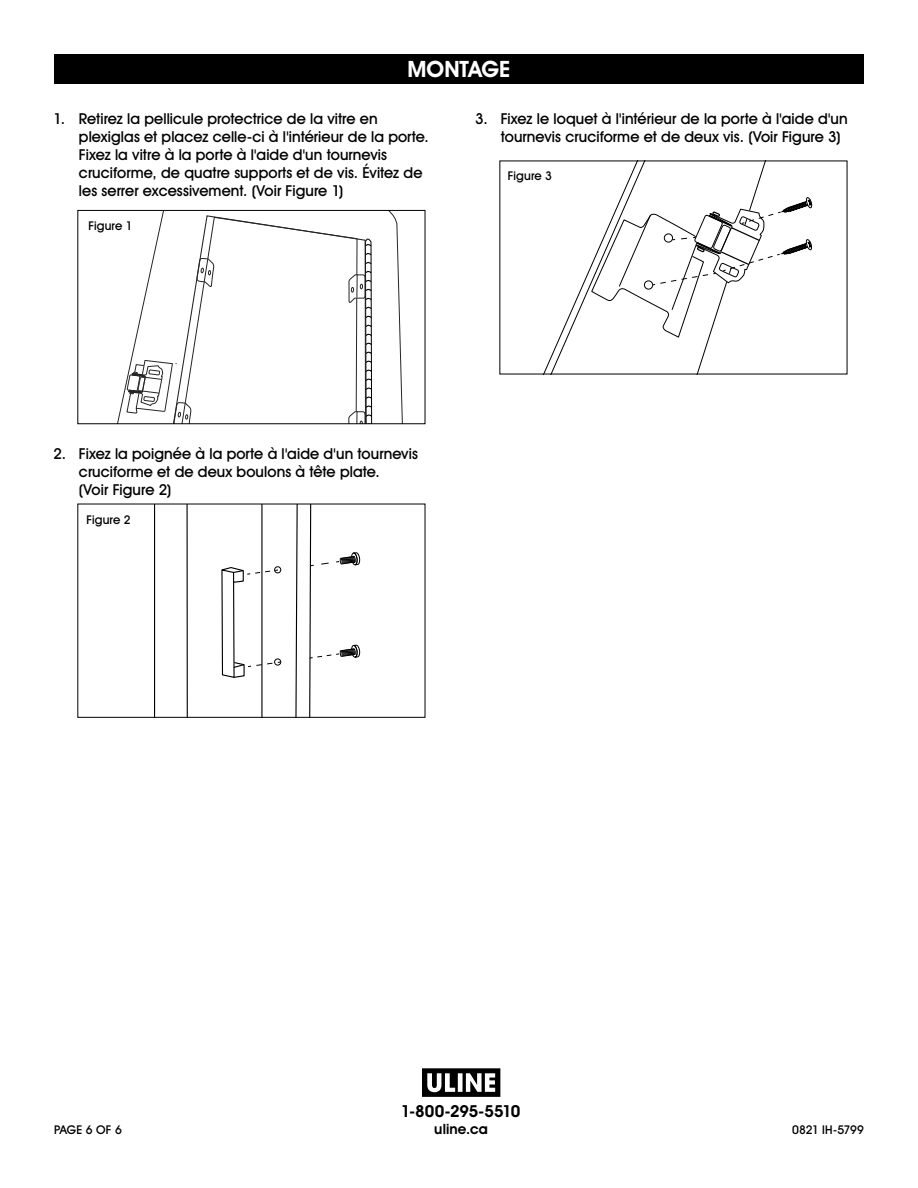
<style>
.page{position:relative;width:918px;height:1188px;background:#fff}
.page>*{position:absolute;margin:0;border:0;box-sizing:border-box;transform-origin:0 0}
.t1{font:700 22.5px "Uline Two Knine";color:#fff}
.t2{font:700 16.5px "Uline Two Knine";letter-spacing:-.015em;color:#000}
.t3{font:15px/18px "Uline Two Knine";letter-spacing:.005em;color:#000}
.t4{font:700 14.25px "Uline Two Knine";letter-spacing:.01em;color:#000}
.t5{font:12px "Uline Two Knine";letter-spacing:.005em;color:#000}
.t6{font:12px "Uline Two Knine";letter-spacing:-.015em;color:#000}
</style>
<div class="page">
<div style="left:54px;top:54px;width:810px;height:30px;background:#000"></div>
<svg style="left:544px;top:163px;width:268px;height:209px"></svg>
<svg style="left:117px;top:212px;width:286px;height:210px"></svg>
<svg style="left:135px;top:215px;width:232px;height:207px"></svg>
<svg style="left:196px;top:258px;width:19px;height:30px"></svg>
<svg style="left:126px;top:360px;width:66px;height:62px"></svg>
<svg style="left:348px;top:235px;width:25px;height:187px"></svg>
<div style="left:77px;top:210px;width:348px;height:214px;border:1px solid #000"></div>
<svg style="left:154px;top:506px;width:207px;height:210px"></svg>
<div style="left:77px;top:504px;width:348px;height:214px;border:1px solid #000"></div>
<svg style="left:422px;top:1068px;width:78px;height:29px"></svg>
<h1 class="t1" style="left:407px;top:56px;width:105px">MONTAGE</h1>
<p class="t3" style="left:79px;top:110px;width:352px;text-indent:-26px">1. Retirez la pellicule protectrice de la vitre en plexiglas et placez celle-ci à l'intérieur de la porte.<br>Fixez la vitre à la porte à l'aide d'un tournevis cruciforme, de quatre supports et de vis. Évitez de les serrer excessivement. (Voir Figure 1)</p>
<p class="t3" style="left:501px;top:110px;width:348px;text-indent:-26px">3. Fixez le loquet à l'intérieur de la porte à l'aide d'un tournevis cruciforme et de deux vis. (Voir Figure 3)</p>
<p class="t5" style="left:508px;top:168px;width:46px">Figure 3</p>
<p class="t5" style="left:89px;top:218px;width:46px">Figure 1</p>
<p class="t3" style="left:79px;top:445px;width:340px;text-indent:-26px">2. Fixez la poignée à la porte à l'aide d'un tournevis cruciforme et de deux boulons à tête plate.<br>(Voir Figure 2)</p>
<p class="t5" style="left:87px;top:513px;width:46px">Figure 2</p>
<p class="t2" style="left:401px;top:1101px;width:121px">1-800-295-5510</p>
<p class="t4" style="left:434px;top:1120px;width:55px">uline.ca</p>
<p class="t5" style="left:54px;top:1122px;width:69px">PAGE 6 OF 6</p>
<p class="t6" style="left:792px;top:1122px;width:73px">0821 IH-5799</p>
</div>
